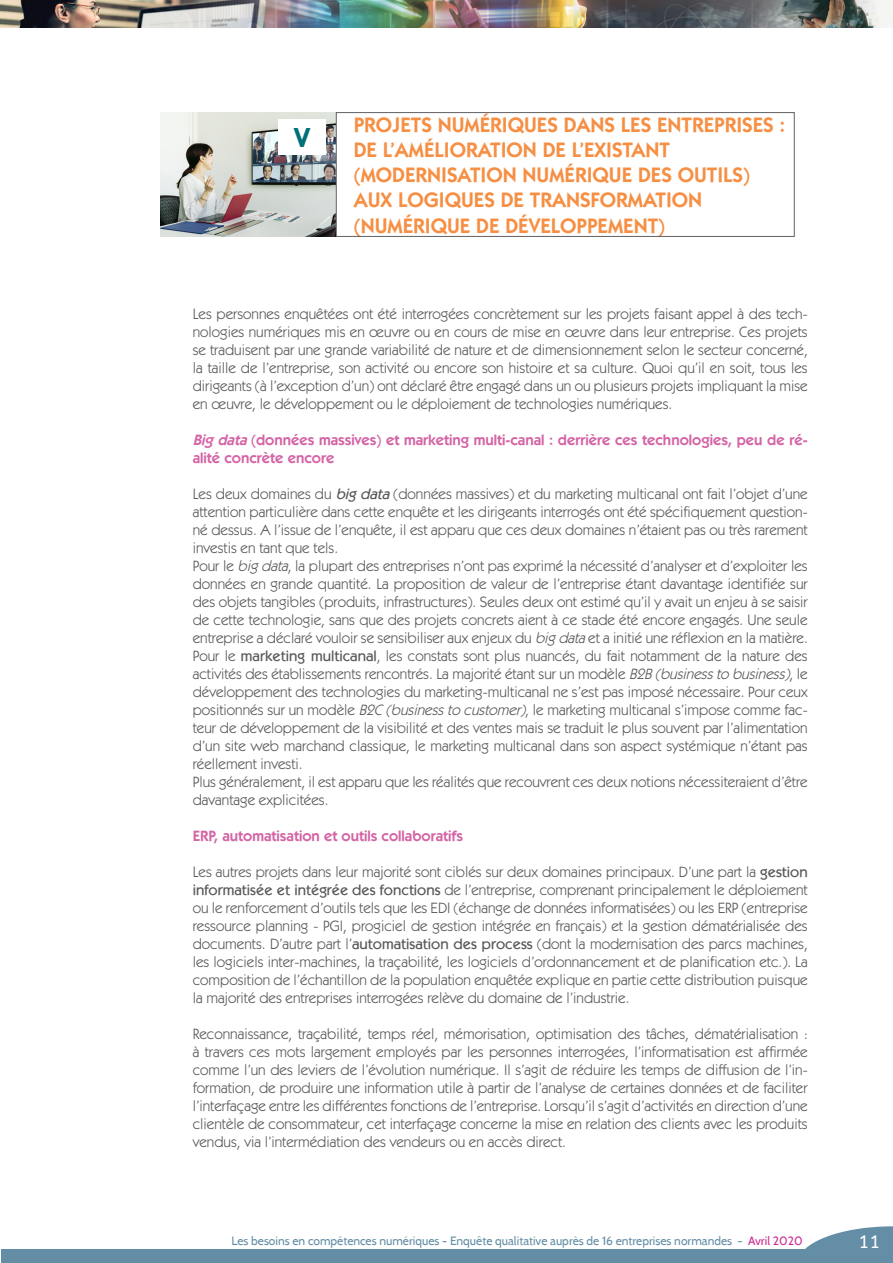
<style>
.page{position:relative;width:893px;height:1263px;background:#fff}
.page>*{position:absolute;margin:0;border:0;box-sizing:border-box;transform-origin:0 0}
.t1{font:700 27px "Berlin X";color:#00707a}
.t2{font:600 21px/25.2px "Itc Kabel";color:#f68f43}
.t3{font:18px "A Bee Zee";color:#fff}
.t4{font:15px/18px "Itc Kabel";color:#57585a;text-align:justify}
.t5{font:600 15px/18px "Itc Kabel";color:#d464a5}
.t6{font:12px "Cabin";color:#648ea6}
.s1{font-style:italic}
.s2{font-weight:500;font-style:italic}
.s3{font-weight:500}
.s4{color:#cc2d93}
</style>
<div class="page">
<div style="left:2px;top:1249px;width:891px;height:14px;background:#648ea6"></div>
<svg style="left:805px;top:1226px;width:88px;height:23px"></svg>
<img style="left:0;top:0;width:892px;height:28px">
<img style="left:161px;top:112px;width:175px;height:124px">
<div style="left:336px;top:112px;width:459px;height:125px;border:1px solid #616164"></div>
<div style="left:278px;top:120px;width:48px;height:35px;background:#fff"></div>
<p class="t1" style="left:293px;top:123px;width:19px">V</p>
<p class="t2" style="left:354px;top:113px;width:433px">PROJETS NUMÉRIQUES DANS LES ENTREPRISES :<br>DE L’AMÉLIORATION DE L’EXISTANT</p>
<p class="t2" style="left:354px;top:164px;width:398px">(MODERNISATION NUMÉRIQUE DES OUTILS)</p>
<p class="t2" style="left:354px;top:189px;width:350px">AUX LOGIQUES DE TRANSFORMATION</p>
<p class="t2" style="left:354px;top:214px;width:313px">(NUMÉRIQUE DE DÉVELOPPEMENT)</p>
<p class="t4" style="left:193px;top:305px;width:616px">Les personnes enquêtées ont été interrogées concrètement sur les projets faisant appel à des tech&shy;nologies numériques mis en œuvre ou en cours de mise en œuvre dans leur entreprise. Ces projets se traduisent par une grande variabilité de nature et de dimensionnement selon le secteur concerné, la taille de l’entreprise, son activité ou encore son histoire et sa culture. Quoi qu’il en soit, tous les dirigeants (à l’exception d’un) ont déclaré être engagé dans un ou plusieurs projets impliquant la mise en œuvre, le développement ou le déploiement de technologies numériques.</p>
<p class="t5" style="left:193px;top:432px;width:616px"><span class="s1">Big data</span> (données massives) et marketing multi-canal : derrière ces technologies, peu de ré&shy;alité concrète encore</p>
<p class="t4" style="left:193px;top:485px;width:616px">Les deux domaines du <span class="s2">big data</span> (données massives) et du marketing multicanal ont fait l’objet d’une attention particulière dans cette enquête et les dirigeants interrogés ont été spécifiquement question&shy;né dessus. A l’issue de l’enquête, il est apparu que ces deux domaines n’étaient pas ou très rarement investis en tant que tels.</p>
<p class="t4" style="left:193px;top:557px;width:616px">Pour le <span class="s1">bigdata</span>, la plupart des entreprises n’ont pas exprimé la nécessité d’analyser et d’exploiter les données en grande quantité. La proposition de valeur de l’entreprise étant davantage identifiée sur des objets tangibles (produits, infrastructures). Seules deux ont estimé qu’il y avait un enjeu à se saisir de cette technologie, sans que des projets concrets aient à ce stade été encore engagés. Une seule entreprise a déclaré vouloir se sensibiliser aux enjeux du <span class="s1">bigdata</span>et a initié une réflexion en la matière.</p>
<p class="t4" style="left:193px;top:647px;width:617px">Pour le <span class="s3">marketing multicanal</span>, les constats sont plus nuancés, du fait notamment de la nature des activités des établissements rencontrés. La majorité étant sur un modèle <span class="s1">B2B(businessto business)</span>, le développement des technologies du marketing-multicanal ne s’est pas imposé nécessaire. Pour ceux positionnés sur un modèle <span class="s1">B2C (businessto customer)</span>, le marketing multicanal s’impose comme fac&shy;teur de développement de la visibilité et des ventes mais se traduit le plus souvent par l’alimentation d’un site web marchand classique, le marketing multicanal dans son aspect systémique n’étant pas réellement investi.</p>
<p class="t4" style="left:193px;top:773px;width:616px">Plus généralement, il est apparu que les réalités que recouvrent ces deux notions nécessiteraient d’être davantage explicitées.</p>
<p class="t5" style="left:193px;top:828px;width:272px">ERP, automatisation et outils collaboratifs</p>
<p class="t4" style="left:193px;top:863px;width:616px">Les autres projets dans leur majorité sont ciblés sur deux domaines principaux. D’une part la <span class="s3">gestion informatisée et intégrée des fonctions</span> de l’entreprise, comprenant principalement le déploiement ou le renforcement d’outils tels que les EDI (échange de données informatisées) ou les ERP (entreprise ressource planning - PGI, progiciel de gestion intégrée en français) et la gestion dématérialisée des documents. D’autre part l’<span class="s3">automatisation des process</span> (dont la modernisation des parcs machines, les logiciels inter-machines, la traçabilité, les logiciels d’ordonnancement et de planification etc.). La composition de l’échantillon de la population enquêtée explique en partie cette distribution puisque la majorité des entreprises interrogées relève du domaine de l’industrie.</p>
<p class="t4" style="left:193px;top:1025px;width:616px">Reconnaissance, traçabilité, temps réel, mémorisation, optimisation des tâches, dématérialisation : à travers ces mots largement employés par les personnes interrogées, l’informatisation est affirmée comme l’un des leviers de l’évolution numérique. Il s’agit de réduire les temps de diffusion de l’in&shy;formation, de produire une information utile à partir de l’analyse de certaines données et de faciliter l’interfaçage entre les différentes fonctions de l’entreprise. Lorsqu’il s’agit d’activités en direction d’une clientèle de consommateur, cet interfaçage concerne la mise en relation des clients avec les produits vendus, via l’intermédiation des vendeurs ou en accès direct.</p>
<p class="t6" style="left:231px;top:1233px;width:573px">Les besoins en compétences numériques - Enquête qualitative auprès de 16 entreprises normandes - <span class="s4">Avril 2020</span></p>
<p class="t3" style="left:859px;top:1231px;width:23px">11</p>
</div>
